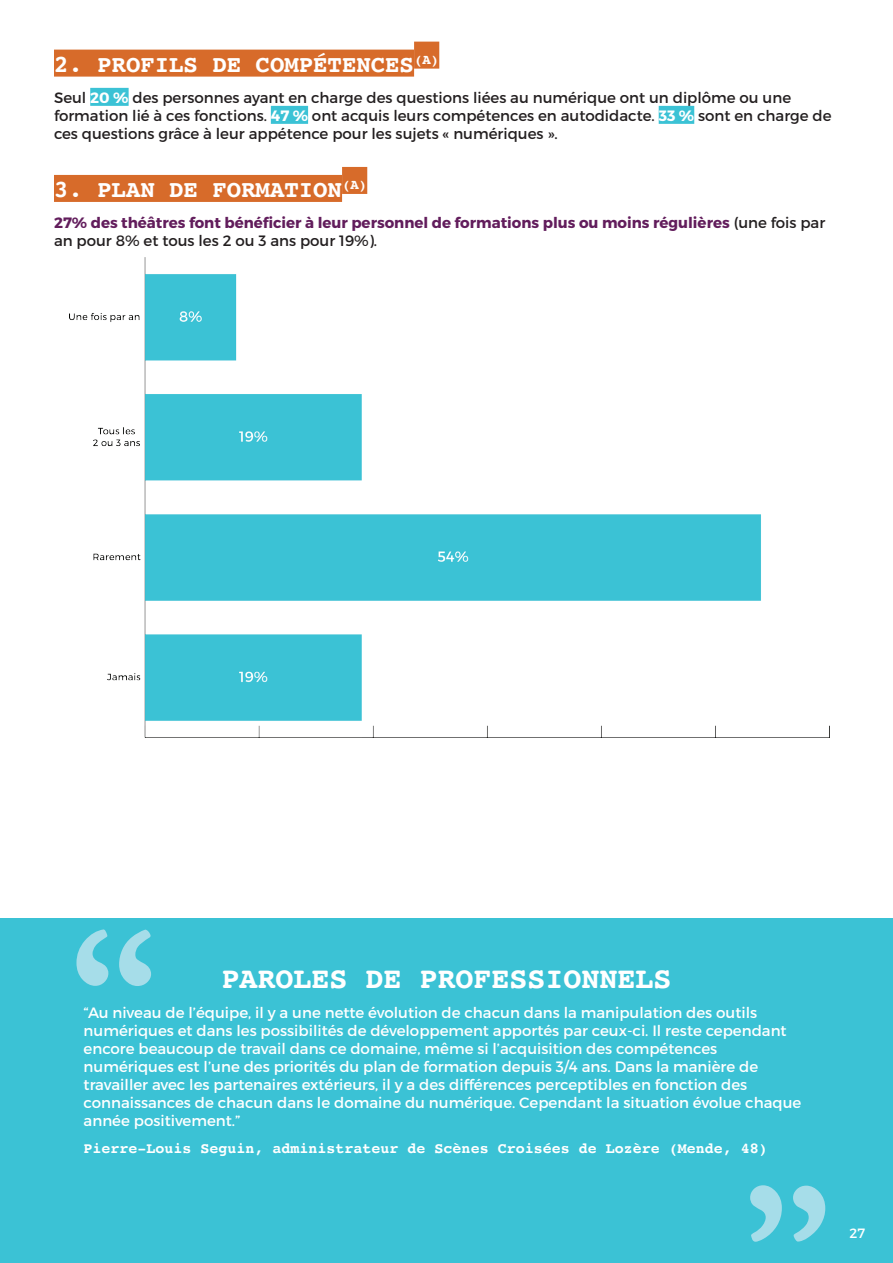
<style>
.page{position:relative;width:893px;height:1263px;background:#fff}
.page>*{position:absolute;margin:0;border:0;box-sizing:border-box;transform-origin:0 0}
.t1{font:700 30px "Courier";color:#fff}
.t2{font:700 24px "Courier";color:#fff}
.t3{font:15px/18px "Montserrat";color:#fff}
.t4{font:15px/18px "Montserrat";color:#231f20}
.t5{font:700 15px/18px "Montserrat";color:#621d5c}
.t6{font:700 15px "Courier";color:#fff}
.t7{font:13.5px "Montserrat";color:#fff}
.s1{font-weight:700;color:#fff}
.s2{font-weight:400;color:#231f20}
</style>
<div class="page">
<div style="left:54px;top:50px;width:360px;height:27px;background:#d76b2a"></div>
<div style="left:414px;top:42px;width:25px;height:27px;background:#d76b2a"></div>
<div style="left:90px;top:88px;width:39px;height:18px;background:#3bc2d5"></div>
<div style="left:271px;top:106px;width:37px;height:18px;background:#3bc2d5"></div>
<div style="left:659px;top:106px;width:35px;height:18px;background:#3bc2d5"></div>
<div style="left:54px;top:175px;width:288px;height:27px;background:#d76b2a"></div>
<div style="left:342px;top:167px;width:25px;height:27px;background:#d76b2a"></div>
<img style="left:70px;top:258px;width:760px;height:480px">
<div style="left:0;top:918px;width:893px;height:345px;background:#3bc2d5"></div>
<svg style="left:750px;top:1185px;width:75px;height:57px"></svg>
<svg style="left:76px;top:929px;width:75px;height:57px"></svg>
<h2 class="t2" style="left:54px;top:45px;width:387px">2. PROFILS DE COMPÉTENCES<sup>(A)</sup></h2>
<p class="t4" style="left:54px;top:88px;width:779px">Seul <span class="s1">20 %</span> des personnes ayant en charge des questions liées au numérique ont un diplôme ou une formation lié à ces fonctions. <span class="s1">47 %</span> ont acquis leurs compétences en autodidacte. <span class="s1">33 %</span> sont en charge de ces questions grâce à leur appétence pour les sujets « numériques ».</p>
<h2 class="t2" style="left:54px;top:171px;width:315px">3. PLAN DE FORMATION<sup>(A)</sup></h2>
<p class="t5" style="left:54px;top:214px;width:773px">27% des théâtres font bénéficier à leur personnel de formations plus ou moins régulières <span class="s2">(une fois par an pour 8% et tous les 2 ou 3 ans pour 19%).</span></p>
<h1 class="t1" style="left:221px;top:954px;width:452px">PAROLES DE PROFESSIONNELS</h1>
<p class="t3" style="left:84px;top:1004px;width:719px">“Au niveau de l’équipe, il y a une nette évolution de chacun dans la manipulation des outils numériques et dans les possibilités de développement apportés par ceux-ci. Il reste cependant encore beaucoup de travail dans ce domaine, même si l’acquisition des compétences numériques est l’une des priorités du plan de formation depuis 3/4 ans. Dans la manière de travailler avec les partenaires extérieurs, il y a des différences perceptibles en fonction des connaissances de chacun dans le domaine du numérique. Cependant la situation évolue chaque année positivement.”</p>
<p class="t6" style="left:84px;top:1136px;width:685px">Pierre-Louis Seguin, administrateur de Scènes Croisées de Lozère (Mende, 48)</p>
<p class="t7" style="left:850px;top:1225px;width:17px">27</p>
</div>
